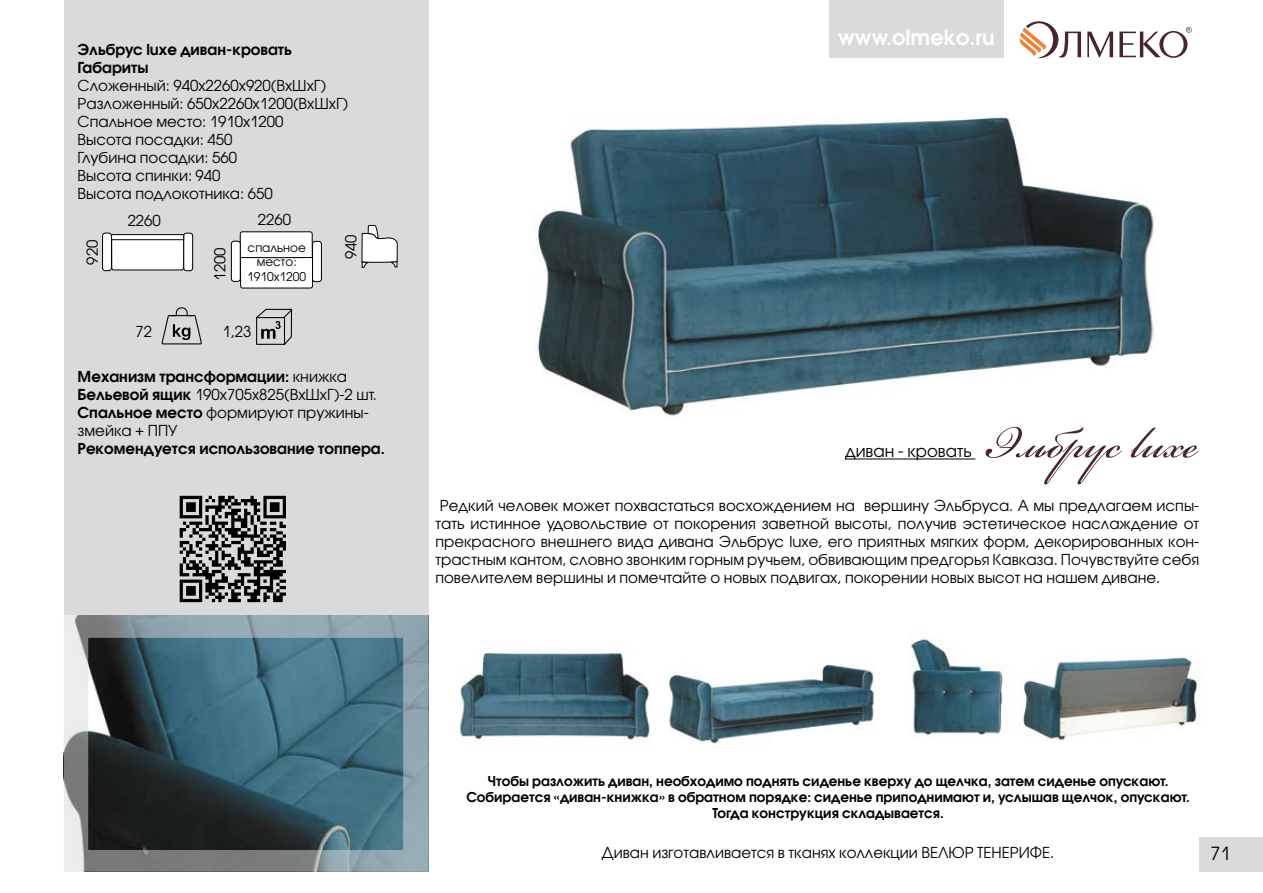
<style>
.page{position:relative;width:1263px;height:893px;background:#fff}
.page>*{position:absolute;margin:0;border:0;box-sizing:border-box;transform-origin:0 0}
.t1{font:67.5px "Bickham Script One";color:#47242e}
.t2{font:600 21px "Avant Garde Gothic C";color:#fff}
.t3{font:18px "Avant Garde Gothic C";color:#000}
.t4{font:16.5px "Avant Garde Gothic C";color:#000}
.t5{font:15px/18px "Avant Garde Gothic C";color:#000}
.t6{font:600 15px/18px "Avant Garde Gothic C";color:#000}
.t7{font:600 13.5px/16.2px "Avant Garde Gothic C";color:#000;text-align:center}
.t8{font:12px/14.4px "Avant Garde Gothic C";color:#000;text-align:center}
.s1{font-weight:600}
</style>
<div class="page">
<div style="left:1199px;top:838px;width:64px;height:34px;background:#dadada"></div>
<div style="left:829px;top:0;width:174px;height:57px;background:#dadada"></div>
<div style="left:64px;top:0;width:364px;height:615px;background:#dadada"></div>
<svg style="left:64px;top:615px;width:364px;height:257px;background:#556c74"></svg>
<svg style="left:1087px;top:32px;width:26px;height:25px"></svg>
<svg style="left:1119px;top:27px;width:73px;height:31px"></svg>
<svg style="left:1020px;top:21px;width:61px;height:37px"></svg>
<hr style="left:845px;top:459px;width:130px;height:1px;background:#000">
<img style="left:1023px;top:657px;width:175px;height:84px">
<img style="left:460px;top:652px;width:190px;height:88px">
<img style="left:669px;top:664px;width:205px;height:80px">
<img style="left:910px;top:638px;width:93px;height:97px">
<div style="left:103px;top:233px;width:8px;height:38px;background:#fff;border-radius:3px"></div>
<div style="left:102px;top:233px;width:10px;height:38px;border:1px solid #000;border-radius:3px"></div>
<div style="left:313px;top:241px;width:8px;height:41px;background:#fff;border-radius:3px"></div>
<div style="left:312px;top:241px;width:10px;height:41px;border:1px solid #000;border-radius:3px"></div>
<svg style="left:361px;top:225px;width:37px;height:43px"></svg>
<img style="left:535px;top:117px;width:619px;height:299px">
<svg style="left:111px;top:231px;width:202px;height:506px"></svg>
<p class="t6" style="left:78px;top:40px;width:216px">Эльбрус luxe диван-кровать<br>Габариты</p>
<p class="t5" style="left:78px;top:76px;width:272px">Сложенный: 940х2260х920(ВхШхГ)<br>Разложенный: 650х2260х1200(ВхШхГ)<br>Спальное место: 1910х1200<br>Высота посадки: 450<br>Глубина посадки: 560<br>Высота спинки: 940<br>Высота подлокотника: 650</p>
<p class="t5" style="left:128px;top:212px;width:35px">2260</p>
<p class="t5" style="left:258px;top:210px;width:35px">2260</p>
<p class="t5" style="left:83px;top:265px;width:26px;rotate:-90deg">920</p>
<p class="t5" style="left:211px;top:281px;width:35px;rotate:-90deg">1200</p>
<p class="t8" style="left:247px;top:240px;width:60px">спальное место:<br>1910х1200</p>
<p class="t5" style="left:135px;top:322px;width:18px">72</p>
<p class="t5" style="left:222px;top:323px;width:31px">1,23</p>
<p class="t5" style="left:342px;top:259px;width:26px;rotate:-90deg">940</p>
<h2 class="t2" style="left:838px;top:24px;width:158px">www.olmeko.ru</h2>
<p class="t5" style="left:78px;top:367px;width:301px"><span class="s1">Механизм трансформации:</span> книжка<br><span class="s1">Бельевой ящик</span> 190х705х825(ВхШхГ)-2 шт.<br><span class="s1">Спальное место</span> формируют пружины&shy;змейка + ППУ</p>
<p class="t6" style="left:78px;top:439px;width:309px">Рекомендуется использование топпера.</p>
<p class="t4" style="left:845px;top:442px;width:128px">диван - кровать</p>
<h1 class="t1" style="left:987px;top:406px;width:212px">Эльбрус luxe</h1>
<p class="t5" style="left:435px;top:497px;width:765px;text-align:justify">Редкий человек может похвастаться восхождением на вершину Эльбруса. А мы предлагаем испы&shy;тать истинное удовольствие от покорения заветной высоты, получив эстетическое наслаждение от прекрасного внешнего вида дивана Эльбрус luxe, его приятных мягких форм, декорированных кон&shy;трастным кантом, словно звонким горным ручьем, обвивающим предгорья Кавказа. Почувствуйте себя повелителем вершины и помечтайте о новых подвигах, покорении новых высот на нашем диване.</p>
<p class="t7" style="left:466px;top:772px;width:725px">Чтобы разложить диван, необходимо поднять сиденье кверху до щелчка, затем сиденье опускают.<br>Собирается «диван-книжка» в обратном порядке: сиденье приподнимают и, услышав щелчок, опускают.<br>Тогда конструкция складывается.</p>
<p class="t5" style="left:602px;top:843px;width:454px">Диван изготавливается в тканях коллекции ВЕЛЮР ТЕНЕРИФЕ.</p>
<p class="t3" style="left:1210px;top:843px;width:21px">71</p>
</div>
